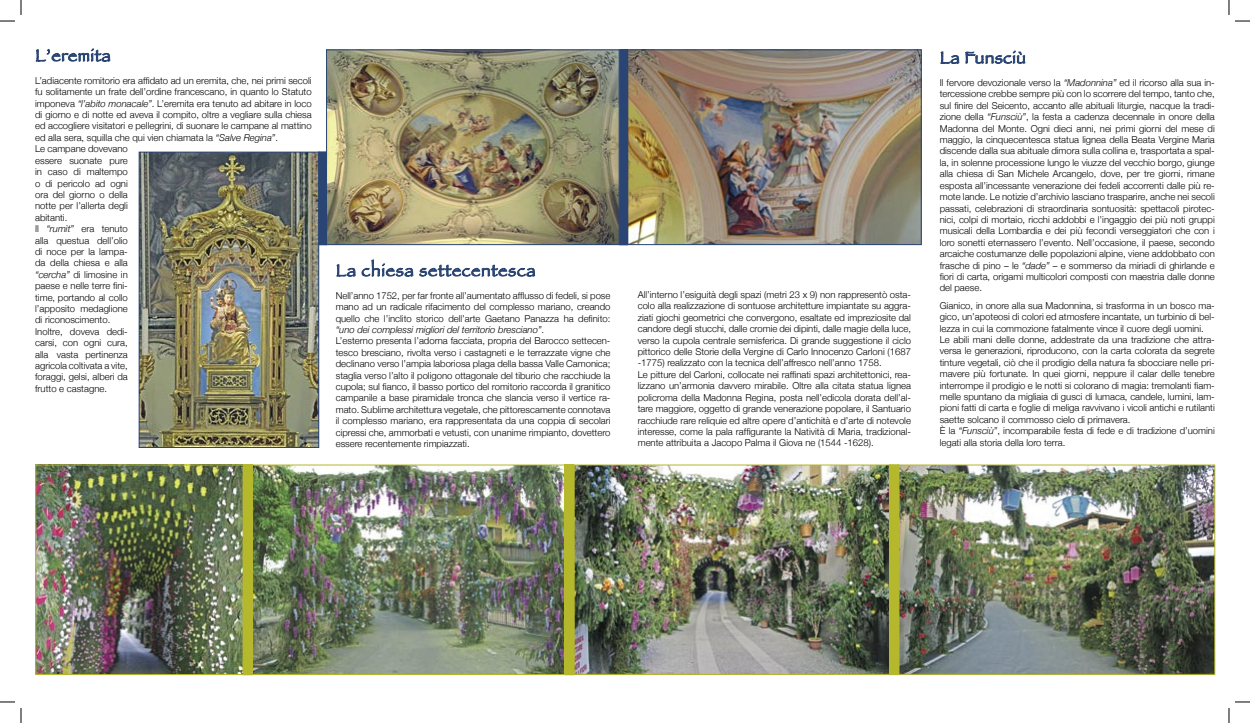
<style>
.page{position:relative;width:1250px;height:723px;background:#fff}
.page>*{position:absolute;margin:0;border:0;box-sizing:border-box;transform-origin:0 0}
.t1{font:17px "Papyrus";letter-spacing:.05em;color:#2a4573}
.t2{font:17px "Papyrus";letter-spacing:.03em;color:#2a4573}
.t3{font:300 9.5px/11.4px "Helvetica Neue";color:#000;text-align:justify}
.s1{font-style:italic}
</style>
<div class="page">
<img style="left:252px;top:466px;width:312px;height:206px">
<img style="left:575px;top:466px;width:313px;height:206px">
<div style="left:573px;top:464px;width:317px;height:210px;border:1px solid #b5b72d"></div>
<img style="left:900px;top:466px;width:313px;height:206px">
<div style="left:898px;top:464px;width:317px;height:210px;border:1px solid #b5b72d"></div>
<img style="left:37px;top:466px;width:205px;height:206px">
<div style="left:35px;top:464px;width:209px;height:210px;border:1px solid #b5b72d"></div>
<div style="left:243px;top:464px;width:9px;height:210px;background:#b5b72d"></div>
<div style="left:565px;top:464px;width:9px;height:210px;background:#b5b72d"></div>
<div style="left:564px;top:464px;width:10px;height:210px;border:1px solid #b5b72d"></div>
<div style="left:889px;top:464px;width:10px;height:210px;background:#b5b72d"></div>
<svg style="left:36px;top:48px;width:74px;height:14px"></svg>
<svg style="left:336px;top:259px;width:77px;height:18px"></svg>
<svg style="left:419px;top:264px;width:116px;height:13px"></svg>
<svg style="left:940px;top:51px;width:19px;height:13px"></svg>
<svg style="left:965px;top:50px;width:60px;height:14px"></svg>
<img style="left:328px;top:51px;width:289px;height:192px">
<div style="left:326px;top:49px;width:293px;height:196px;border:1px solid #2a4573"></div>
<img style="left:629px;top:51px;width:290px;height:192px">
<div style="left:627px;top:49px;width:294px;height:196px;border:1px solid #2a4573"></div>
<img style="left:141px;top:153px;width:176px;height:293px">
<div style="left:139px;top:151px;width:180px;height:297px;border:1px solid #2a4573"></div>
<div style="left:620px;top:50px;width:7px;height:195px;background:#2a4573"></div>
<div style="left:619px;top:49px;width:8px;height:196px;border:1px solid #2a4573"></div>
<div style="left:319px;top:152px;width:7px;height:93px;background:#2a4573"></div>
<div style="left:318px;top:152px;width:8px;height:93px;border:1px solid #2a4573"></div>
<svg style="left:1235px;top:20px;width:15px;height:2px"></svg>
<svg style="left:1235px;top:701px;width:15px;height:1px"></svg>
<svg style="left:0;top:0;width:22px;height:22px"></svg>
<svg style="left:0;top:701px;width:22px;height:21px"></svg>
<svg style="left:1228px;top:0;width:1px;height:15px"></svg>
<svg style="left:1228px;top:708px;width:1px;height:14px"></svg>
<p class="t1" style="left:35px;top:45px;width:77px">L’eremita</p>
<p class="t3" style="left:35px;top:74px;width:278px">L’adiacente romitorio era affidato ad un eremita, che, nei primi secoli fu solitamente un frate dell’ordine francescano, in quanto lo Statuto imponeva <span class="s1">“l’abito monacale”</span>. L’eremita era tenuto ad abitare in loco di giorno e di notte ed aveva il compito, oltre a vegliare sulla chiesa ed accogliere visitatori e pellegrini, di suonare le campane al mattino ed alla sera, squilla che qui vien chiamata la <span class="s1">“Salve Regina”</span>.</p>
<p class="t3" style="left:35px;top:143px;width:94px">Le campane dovevano essere suonate pure in caso di maltempo o di pericolo ad ogni ora del giorno o della notte per l’allerta degli abitanti.</p>
<p class="t3" style="left:35px;top:223px;width:94px">Il <span class="s1">“rumìt”</span> era tenuto alla questua dell’olio di noce per la lampa&shy;da della chiesa e alla <span class="s1">“cercha”</span> di limosine in paese e nelle terre fini&shy;time, portando al collo l’apposito medaglione di riconoscimento.</p>
<p class="t3" style="left:35px;top:325px;width:94px">Inoltre, doveva dedi&shy;carsi, con ogni cura, alla vasta pertinenza agricola coltivata a vite, foraggi, gelsi, alberi da frutto e castagne.</p>
<p class="t1" style="left:336px;top:260px;width:201px">La chiesa settecentesca</p>
<p class="t3" style="left:336px;top:289px;width:276px">Nell’anno 1752, per far fronte all’aumentato afflusso di fedeli, si pose mano ad un radicale rifacimento del complesso mariano, creando quello che l’inclito storico dell’arte Gaetano Panazza ha definito: <span class="s1">“uno dei complessi migliori del territorio bresciano”</span>.</p>
<p class="t3" style="left:336px;top:335px;width:276px">L’esterno presenta l’adorna facciata, propria del Barocco settecen&shy;tesco bresciano, rivolta verso i castagneti e le terrazzate vigne che declinano verso l’ampia laboriosa plaga della bassa Valle Camonica; staglia verso l’alto il poligono ottagonale del tiburio che racchiude la cupola; sul fianco, il basso portico del romitorio raccorda il granitico campanile a base piramidale tronca che slancia verso il vertice ra&shy;mato. Sublime architettura vegetale, che pittorescamente connotava il complesso mariano, era rappresentata da una coppia di secolari cipressi che, ammorbati e vetusti, con unanime rimpianto, dovettero essere recentemente rimpiazzati.</p>
<p class="t3" style="left:638px;top:288px;width:275px">All’interno l’esiguità degli spazi (metri 23 x 9) non rappresentò osta&shy;colo alla realizzazione di sontuose architetture impiantate su aggra&shy;ziati giochi geometrici che convergono, esaltate ed impreziosite dal candore degli stucchi, dalle cromie dei dipinti, dalle magie della luce, verso la cupola centrale semisferica. Di grande suggestione il ciclo pittorico delle Storie della Vergine di Carlo Innocenzo Carloni (1687 -1775) realizzato con la tecnica dell’affresco nell’anno 1758.</p>
<p class="t3" style="left:638px;top:368px;width:275px">Le pitture del Carloni, collocate nei raffinati spazi architettonici, rea&shy;lizzano un’armonia davvero mirabile. Oltre alla citata statua lignea policroma della Madonna Regina, posta nell’edicola dorata dell’al&shy;tare maggiore, oggetto di grande venerazione popolare, il Santuario racchiude rare reliquie ed altre opere d’antichità e d’arte di notevole interesse, come la pala raffigurante la Natività di Maria, tradizional&shy;mente attribuita a Jacopo Palma il Giova ne (1544 -1628).</p>
<p class="t2" style="left:939px;top:47px;width:88px">La Funsciù</p>
<p class="t3" style="left:939px;top:77px;width:276px">Il fervore devozionale verso la <span class="s1">“Madonnina”</span> ed il ricorso alla sua in&shy;tercessione crebbe sempre più con lo scorrere del tempo, tanto che, sul finire del Seicento, accanto alle abituali liturgie, nacque la tradi&shy;zione della <span class="s1">“Funsciù”</span>, la festa a cadenza decennale in onore della Madonna del Monte. Ogni dieci anni, nei primi giorni del mese di maggio, la cinquecentesca statua lignea della Beata Vergine Maria discende dalla sua abituale dimora sulla collina e, trasportata a spal&shy;la, in solenne processione lungo le viuzze del vecchio borgo, giunge alla chiesa di San Michele Arcangelo, dove, per tre giorni, rimane esposta all’incessante venerazione dei fedeli accorrenti dalle più re&shy;mote lande. Le notizie d’archivio lasciano trasparire, anche nei secoli passati, celebrazioni di straordinaria sontuosità: spettacoli pirotec&shy;nici, colpi di mortaio, ricchi addobbi e l’ingaggio dei più noti gruppi musicali della Lombardia e dei più fecondi verseggiatori che con i loro sonetti eternassero l’evento. Nell’occasione, il paese, secondo arcaiche costumanze delle popolazioni alpine, viene addobbato con frasche di pino – le <span class="s1">“dade”</span> – e sommerso da miriadi di ghirlande e fiori di carta, origami multicolori composti con maestria dalle donne del paese.</p>
<p class="t3" style="left:939px;top:299px;width:276px">Gianico, in onore alla sua Madonnina, si trasforma in un bosco ma&shy;gico, un’apoteosi di colori ed atmosfere incantate, un turbinio di bel&shy;lezza in cui la commozione fatalmente vince il cuore degli uomini.</p>
<p class="t3" style="left:939px;top:333px;width:276px">Le abili mani delle donne, addestrate da una tradizione che attra&shy;versa le generazioni, riproducono, con la carta colorata da segrete tinture vegetali, ciò che il prodigio della natura fa sbocciare nelle pri&shy;mavere più fortunate. In quei giorni, neppure il calar delle tenebre interrompe il prodigio e le notti si colorano di magia: tremolanti fiam&shy;melle spuntano da migliaia di gusci di lumaca, candele, lumini, lam&shy;pioni fatti di carta e foglie di meliga ravvivano i vicoli antichi e rutilanti saette solcano il commosso cielo di primavera.</p>
<p class="t3" style="left:939px;top:425px;width:276px">È la <span class="s1">“Funsciù”</span>, incomparabile festa di fede e di tradizione d’uomini legati alla storia della loro terra.</p>
</div>
